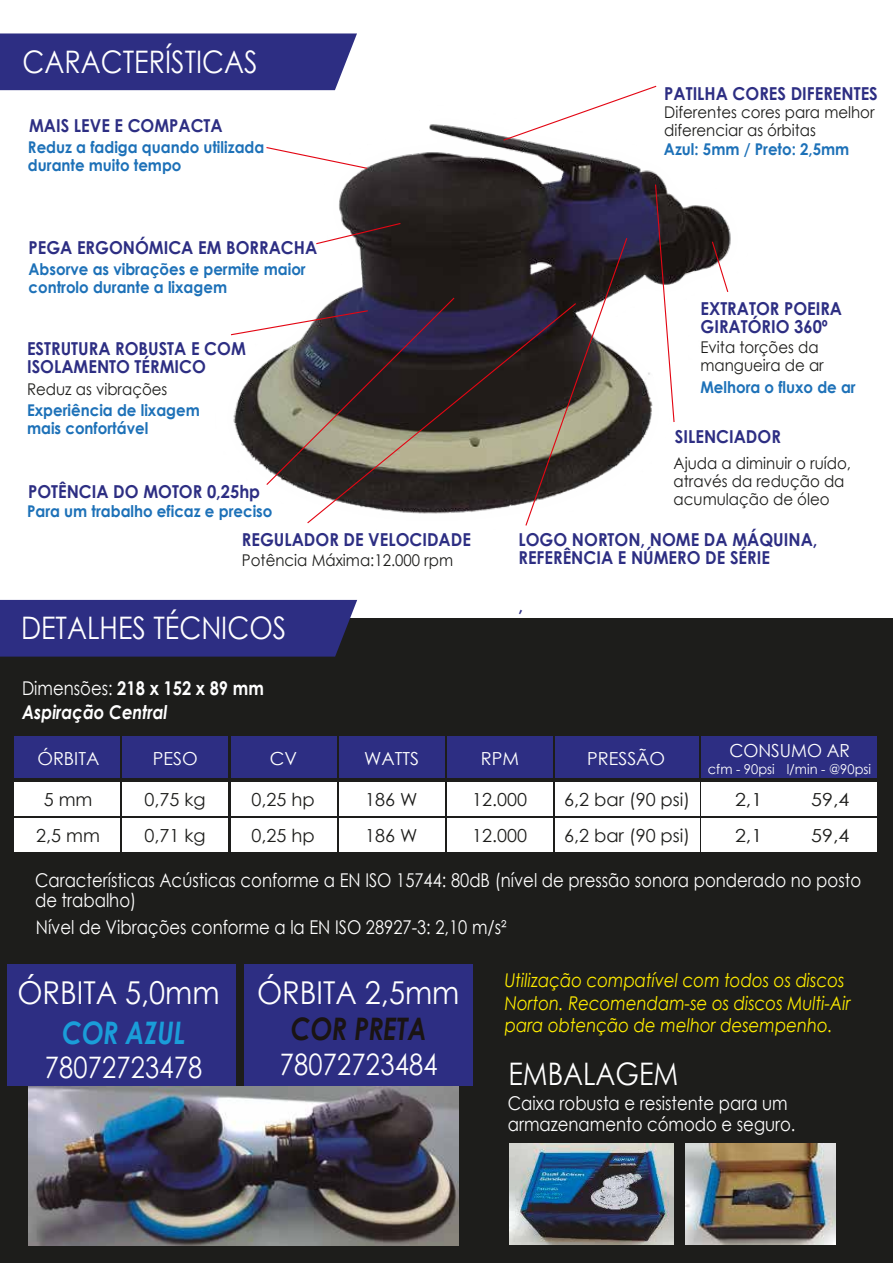
<style>
.page{position:relative;width:893px;height:1263px;background:#fff}
.page>*{position:absolute;margin:0;border:0;box-sizing:border-box;transform-origin:0 0}
.t1{font:31.5px "Century Gothic";color:#fff;scale:.92 1}
.t2{font:31.05px "Century Gothic";color:#fff;scale:.87 1}
.t3{font:italic 700 31.05px "Century Gothic";color:#1a1413;scale:.83 1}
.t4{font:italic 700 31.05px "Century Gothic";color:#009fe3;scale:.83 1}
.t5{font:italic 700 31.05px "Century Gothic";color:#1a9dd9;scale:.83 1}
.t6{font:29.55px "Century Gothic";letter-spacing:.01em;color:#fff;scale:.86 1}
.t7{font:29.55px "Century Gothic";letter-spacing:.01em;color:#fff;scale:.83 1}
.t8{font:18.9px/21px "Century Gothic";color:#fff;scale:.87 1}
.t9{font:italic 18.9px/22.5px "Century Gothic";color:#ffed00;scale:.87 1}
.t10{font:700 18.9px "Century Gothic";color:#fff;scale:.87 1}
.t11{font:italic 700 18.9px "Century Gothic";color:#fff;scale:.87 1}
.t12{font:18px "Century Gothic";color:#1d1d1b}
.t13{font:18px "Century Gothic";color:#fff}
.t14{font:18px "Century Gothic";color:#1d1d1b;scale:1.09 1}
.t15{font:18px "Century Gothic";color:#fff;scale:.96 1}
.t16{font:700 17.85px/18px "Century Gothic";color:#2d2e83;scale:.93 1}
.t17{font:700 16.2px/18px "Century Gothic";color:#1d71b8;scale:.93 1}
.t18{font:16.2px/18px "Century Gothic";color:#1d1d1b;scale:.93 1}
.t19{font:13.5px "Century Gothic";color:#fff;scale:.96 1}
.s1{font-weight:400}
</style>
<div class="page">
<img style="left:295px;top:124px;width:436px;height:367px">
<div style="left:0;top:33px;width:357px;height:57px;background:#2d2e83"></div>
<svg style="left:266px;top:146px;width:102px;height:24px"></svg>
<svg style="left:315px;top:222px;width:87px;height:23px"></svg>
<svg style="left:306px;top:302px;width:218px;height:222px"></svg>
<svg style="left:231px;top:296px;width:225px;height:190px"></svg>
<svg style="left:711px;top:240px;width:18px;height:53px"></svg>
<svg style="left:654px;top:183px;width:21px;height:240px"></svg>
<svg style="left:502px;top:85px;width:156px;height:57px"></svg>
<svg style="left:524px;top:237px;width:104px;height:289px"></svg>
<div style="left:16px;top:619px;width:877px;height:644px;background:#1d1d1b"></div>
<div style="left:0;top:622px;width:862px;height:641px;background:#1d1d1b"></div>
<img style="left:29px;top:1086px;width:429px;height:159px">
<div style="left:0;top:600px;width:357px;height:57px;background:#2d2e83"></div>
<div style="left:15px;top:737px;width:105px;height:41px;background:#2d2e83"></div>
<div style="left:123px;top:737px;width:105px;height:41px;background:#2d2e83"></div>
<div style="left:231px;top:737px;width:105px;height:41px;background:#2d2e83"></div>
<div style="left:339px;top:737px;width:105px;height:41px;background:#2d2e83"></div>
<div style="left:447px;top:737px;width:105px;height:41px;background:#2d2e83"></div>
<div style="left:556px;top:737px;width:143px;height:41px;background:#2d2e83"></div>
<div style="left:702px;top:737px;width:175px;height:41px;background:#2d2e83"></div>
<div style="left:15px;top:782px;width:105px;height:33px;background:#fff"></div>
<div style="left:123px;top:782px;width:105px;height:33px;background:#fff"></div>
<div style="left:231px;top:782px;width:105px;height:33px;background:#fff"></div>
<div style="left:339px;top:782px;width:105px;height:33px;background:#fff"></div>
<div style="left:447px;top:782px;width:105px;height:33px;background:#fff"></div>
<div style="left:556px;top:782px;width:144px;height:33px;background:#fff"></div>
<div style="left:702px;top:782px;width:175px;height:33px;background:#fff"></div>
<div style="left:15px;top:818px;width:105px;height:34px;background:#fff"></div>
<div style="left:123px;top:818px;width:105px;height:34px;background:#fff"></div>
<div style="left:231px;top:818px;width:105px;height:34px;background:#fff"></div>
<div style="left:339px;top:818px;width:105px;height:34px;background:#fff"></div>
<div style="left:447px;top:818px;width:105px;height:34px;background:#fff"></div>
<div style="left:556px;top:818px;width:144px;height:34px;background:#fff"></div>
<div style="left:702px;top:818px;width:175px;height:34px;background:#fff"></div>
<img style="left:686px;top:1143px;width:149px;height:101px">
<img style="left:510px;top:1143px;width:163px;height:101px">
<div style="left:244px;top:964px;width:229px;height:122px;background:#2d2e83"></div>
<div style="left:7px;top:964px;width:228px;height:122px;background:#2d2e83"></div>
<h2 class="t2" style="left:23px;top:40px;width:272px">CARACTERÍSTICAS</h2>
<p class="t16" style="left:29px;top:116px;width:210px">MAIS LEVE E COMPACTA</p>
<p class="t17" style="left:28px;top:138px;width:256px">Reduz a fadiga quando utilizada durante muito tempo</p>
<p class="t16" style="left:29px;top:237px;width:312px">PEGA ERGONÓMICA EM BORRACHA</p>
<p class="t17" style="left:29px;top:259px;width:300px">Absorve as vibrações e permite maior controlo durante a lixagem</p>
<p class="t16" style="left:27px;top:339px;width:237px">ESTRUTURA ROBUSTA E COM<br>ISOLAMENTO TÉRMICO</p>
<p class="t18" style="left:27px;top:379px;width:152px">Reduz as vibrações</p>
<p class="t17" style="left:27px;top:400px;width:187px">Experiência de lixagem mais confortável</p>
<p class="t16" style="left:28px;top:482px;width:251px">POTÊNCIA DO MOTOR 0,25hp</p>
<p class="t17" style="left:27px;top:502px;width:265px">Para um trabalho eficaz e preciso</p>
<p class="t16" style="left:242px;top:530px;width:248px">REGULADOR DE VELOCIDADE</p>
<p class="t18" style="left:242px;top:551px;width:229px">Potência Máxima:12.000 rpm</p>
<h2 class="t2" style="left:21px;top:606px;width:306px">DETALHES TÉCNICOS</h2>
<p class="t10" style="left:22px;top:674px;width:279px"><span class="s1">Dimensões:</span> 218 x 152 x 89 mm</p>
<p class="t11" style="left:22px;top:697px;width:169px">Aspiração Central</p>
<p class="t16" style="left:664px;top:83px;width:231px">PATILHA CORES DIFERENTES</p>
<p class="t18" style="left:664px;top:102px;width:228px">Diferentes cores para melhor diferenciar as órbitas</p>
<p class="t17" style="left:664px;top:139px;width:201px">Azul: 5mm / Preto: 2,5mm</p>
<p class="t16" style="left:700px;top:299px;width:154px">EXTRATOR POEIRA<br>GIRATÓRIO 360º</p>
<p class="t18" style="left:700px;top:338px;width:134px">Evita torções da mangueira de ar</p>
<p class="t17" style="left:700px;top:377px;width:169px">Melhora o fluxo de ar</p>
<p class="t16" style="left:675px;top:427px;width:115px">SILENCIADOR</p>
<p class="t18" style="left:674px;top:454px;width:192px">Ajuda a diminuir o ruído, através da redução da acumulação de óleo</p>
<p class="t16" style="left:518px;top:530px;width:323px">LOGO NORTON, NOME DA MÁQUINA,<br>REFERÊNCIA E NÚMERO DE SÉRIE</p>
<p class="t16" style="left:518px;top:596px;width:6px">,</p>
<p class="t13" style="left:37px;top:746px;width:63px">ÓRBITA</p>
<p class="t13" style="left:153px;top:746px;width:46px">PESO</p>
<p class="t13" style="left:270px;top:746px;width:29px">CV</p>
<p class="t13" style="left:364px;top:746px;width:56px">WATTS</p>
<p class="t13" style="left:481px;top:746px;width:40px">RPM</p>
<p class="t13" style="left:587px;top:746px;width:80px">PRESSÃO</p>
<p class="t15" style="left:729px;top:738px;width:127px">CONSUMO AR</p>
<p class="t19" style="left:708px;top:759px;width:172px">cfm - 90psi l/min - @90psi</p>
<p class="t12" style="left:44px;top:787px;width:50px">5 mm</p>
<p class="t12" style="left:144px;top:787px;width:63px">0,75 kg</p>
<p class="t12" style="left:252px;top:787px;width:65px">0,25 hp</p>
<p class="t12" style="left:365px;top:787px;width:54px">186 W</p>
<p class="t12" style="left:472px;top:787px;width:56px">12.000</p>
<p class="t12" style="left:564px;top:787px;width:127px">6,2 bar (90 psi)</p>
<p class="t14" style="left:735px;top:787px;width:26px">2,1</p>
<p class="t14" style="left:811px;top:787px;width:36px">59,4</p>
<p class="t12" style="left:36px;top:822px;width:65px">2,5 mm</p>
<p class="t12" style="left:144px;top:822px;width:63px">0,71 kg</p>
<p class="t12" style="left:252px;top:822px;width:65px">0,25 hp</p>
<p class="t12" style="left:365px;top:822px;width:54px">186 W</p>
<p class="t12" style="left:472px;top:822px;width:56px">12.000</p>
<p class="t12" style="left:564px;top:822px;width:127px">6,2 bar (90 psi)</p>
<p class="t14" style="left:735px;top:822px;width:26px">2,1</p>
<p class="t14" style="left:811px;top:822px;width:36px">59,4</p>
<p class="t8" style="left:35px;top:870px;width:951px;line-height:19.5px">Características Acústicas conforme a EN ISO 15744: 80dB (nível de pressão sonora ponderado no posto de trabalho)</p>
<p class="t8" style="left:36px;top:916px;width:543px">Nível de Vibrações conforme a la EN ISO 28927-3: 2,10 m/s²</p>
<h1 class="t1" style="left:17px;top:970px;width:482px">ÓRBITA 5,0mm ÓRBITA 2,5mm</h1>
<h2 class="t5" style="left:62px;top:1009px;width:150px">COR AZUL</h2>
<h3 class="t6" style="left:45px;top:1047px;width:185px">78072723478</h3>
<h2 class="t4" style="left:41px;top:1005px;width:151px">COR AZUL</h2>
<h2 class="t3" style="left:291px;top:1005px;width:165px">COR PRETA</h2>
<h3 class="t7" style="left:156px;top:1043px;width:51px">478</h3>
<h3 class="t6" style="left:280px;top:1043px;width:185px">78072723484</h3>
<p class="t9" style="left:505px;top:969px;width:399px">Utilização compatível com todos os discos<br>Norton. Recomendam-se os discos Multi-Air para obtenção de melhor desempenho.</p>
<h2 class="t2" style="left:508px;top:1052px;width:197px">EMBALAGEM</h2>
<p class="t8" style="left:508px;top:1093px;width:332px">Caixa robusta e resistente para um armazenamento cómodo e seguro.</p>
</div>
